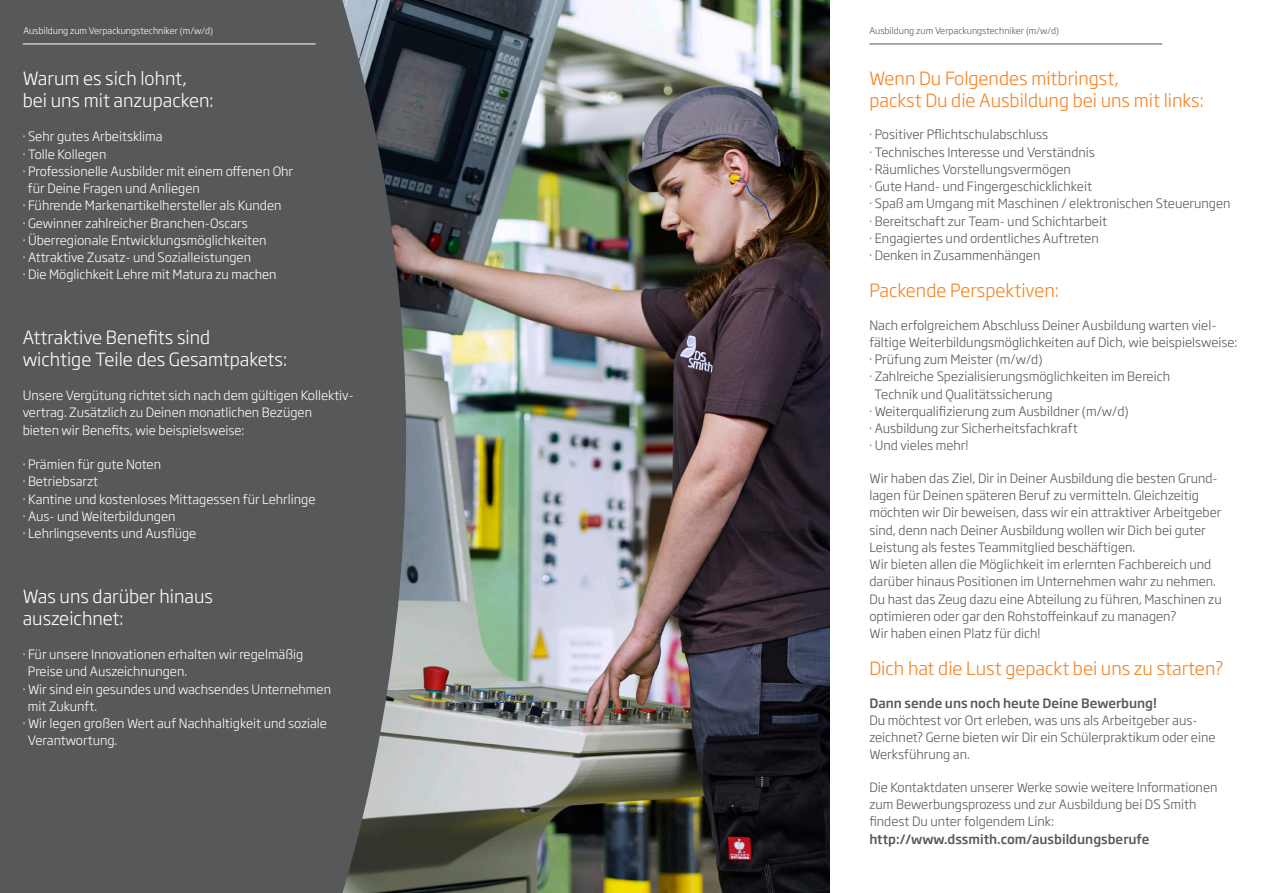
<style>
.page{position:relative;width:1263px;height:893px;background:#fff}
.page>*{position:absolute;margin:0;border:0;box-sizing:border-box;transform-origin:0 0}
.t1{font:300 18px/21.6px "Soho Gothic Pro";color:#f58220}
.t2{font:300 18px/21.6px "Soho Gothic Pro";color:#fff}
.t3{font:300 12.75px/17.2px "Soho Gothic Pro";color:#57585a}
.t4{font:300 12.75px/17.2px "Soho Gothic Pro";color:#fff}
.t5{font:500 12.75px "Soho Gothic Pro";color:#57585a}
.t6{font:300 9px "Soho Gothic Pro";color:#fff}
.t7{font:300 9px "Soho Gothic Pro";color:#57585a}
</style>
<div class="page">
<img style="left:406px;top:0;width:423px;height:893px">
<div style="left:0;top:0;width:406px;height:893px;background:#57585a"></div>
<hr style="left:23px;top:44px;width:293px;height:1px;background:#fff">
<hr style="left:869px;top:44px;width:293px;height:1px;background:#57585a">
<p class="t6" style="left:23px;top:24px;width:191px">Ausbildung zum Verpackungstechniker (m/w/d)</p>
<p class="t7" style="left:869px;top:24px;width:191px">Ausbildung zum Verpackungstechniker (m/w/d)</p>
<h1 class="t2" style="left:23px;top:67px;width:192px">Warum es sich lohnt, bei uns mit anzupacken:</h1>
<p class="t4" style="left:23px;top:127px;width:141px">· Sehr gutes Arbeitsklima</p>
<p class="t4" style="left:23px;top:144px;width:85px">· Tolle Kollegen</p>
<p class="t4" style="left:23px;top:162px;width:272px">· Professionelle Ausbilder mit einem offenen Ohr</p>
<p class="t4" style="left:28px;top:179px;width:174px">für Deine Fragen und Anliegen</p>
<p class="t4" style="left:23px;top:196px;width:260px">· Führende Markenartikelhersteller als Kunden</p>
<p class="t4" style="left:23px;top:213px;width:227px">· Gewinner zahlreicher Branchen-Oscars</p>
<p class="t4" style="left:23px;top:231px;width:245px">· Überregionale Entwicklungsmöglichkeiten</p>
<p class="t4" style="left:23px;top:248px;width:230px">· Attraktive Zusatz- und Sozialleistungen</p>
<p class="t4" style="left:23px;top:265px;width:255px">· Die Möglichkeit Lehre mit Matura zu machen</p>
<h1 class="t2" style="left:23px;top:326px;width:266px">Attraktive Benefits sind<br>wichtige Teile des Gesamtpakets:</h1>
<p class="t4" style="left:23px;top:386px;width:333px">Unsere Vergütung richtet sich nach dem gültigen Kollektiv&shy;vertrag. Zusätzlich zu Deinen monatlichen Bezügen<br>bieten wir Benefits, wie beispielsweise:</p>
<p class="t4" style="left:23px;top:455px;width:294px">· Prämien für gute Noten<br>· Betriebsarzt<br>· Kantine und kostenloses Mittagessen für Lehrlinge · Aus- und Weiterbildungen<br>· Lehrlingsevents und Ausflüge</p>
<h1 class="t2" style="left:23px;top:584px;width:192px">Was uns darüber hinaus auszeichnet:</h1>
<p class="t4" style="left:23px;top:645px;width:282px">· Für unsere Innovationen erhalten wir regelmäßig</p>
<p class="t4" style="left:28px;top:662px;width:161px">Preise und Auszeichnungen.</p>
<p class="t4" style="left:23px;top:680px;width:310px">· Wir sind ein gesundes und wachsendes Unternehmen</p>
<p class="t4" style="left:28px;top:697px;width:71px">mit Zukunft.</p>
<p class="t4" style="left:23px;top:714px;width:306px">· Wir legen großen Wert auf Nachhaltigkeit und soziale</p>
<p class="t4" style="left:28px;top:731px;width:91px">Verantwortung.</p>
<h1 class="t1" style="left:869px;top:67px;width:336px">Wenn Du Folgendes mitbringst,<br>packst Du die Ausbildung bei uns mit links:</h1>
<p class="t3" style="left:869px;top:125px;width:363px">· Positiver Pflichtschulabschluss<br>· Technisches Interesse und Verständnis<br>· Räumliches Vorstellungsvermögen<br>· Gute Hand- und Fingergeschicklichkeit<br>· Spaß am Umgang mit Maschinen / elektronischen Steuerungen · Bereitschaft zur Team- und Schichtarbeit<br>· Engagiertes und ordentliches Auftreten<br>· Denken in Zusammenhängen</p>
<h1 class="t1" style="left:869px;top:278px;width:191px">Packende Perspektiven:</h1>
<p class="t3" style="left:869px;top:315px;width:348px">Nach erfolgreichem Abschluss Deiner Ausbildung warten viel-</p>
<p class="t3" style="left:869px;top:333px;width:369px">fältige Weiterbildungsmöglichkeiten auf Dich, wie beispielsweise:</p>
<p class="t3" style="left:869px;top:350px;width:175px">· Prüfung zum Meister (m/w/d)</p>
<p class="t3" style="left:869px;top:367px;width:302px">· Zahlreiche Spezialisierungsmöglichkeiten im Bereich</p>
<p class="t3" style="left:874px;top:384px;width:179px">Technik und Qualitätssicherung</p>
<p class="t3" style="left:869px;top:402px;width:261px">· Weiterqualifizierung zum Ausbildner (m/w/d)</p>
<p class="t3" style="left:869px;top:419px;width:210px">· Ausbildung zur Sicherheitsfachkraft</p>
<p class="t3" style="left:869px;top:436px;width:101px">· Und vieles mehr!</p>
<p class="t3" style="left:869px;top:469px;width:354px">Wir haben das Ziel, Dir in Deiner Ausbildung die besten Grund&shy;lagen für Deinen späteren Beruf zu vermitteln. Gleichzeitig möchten wir Dir beweisen, dass wir ein attraktiver Arbeitgeber sind, denn nach Deiner Ausbildung wollen wir Dich bei guter Leistung als festes Teammitglied beschäftigen.<br>Wir bieten allen die Möglichkeit im erlernten Fachbereich und darüber hinaus Positionen im Unternehmen wahr zu nehmen.<br>Du hast das Zeug dazu eine Abteilung zu führen, Maschinen zu optimieren oder gar den Rohstoffeinkauf zu managen?<br>Wir haben einen Platz für dich!</p>
<h1 class="t1" style="left:869px;top:656px;width:356px">Dich hat die Lust gepackt bei uns zu starten?</h1>
<p class="t5" style="left:869px;top:693px;width:289px">Dann sende uns noch heute Deine Bewerbung!</p>
<p class="t3" style="left:869px;top:711px;width:348px">Du möchtest vor Ort erleben, was uns als Arbeitgeber aus&shy;zeichnet? Gerne bieten wir Dir ein Schülerpraktikum oder eine<br>Werksführung an.</p>
<p class="t3" style="left:869px;top:778px;width:350px">Die Kontaktdaten unserer Werke sowie weitere Informationen zum Bewerbungsprozess und zur Ausbildung bei DS Smith findest Du unter folgendem Link:</p>
<p class="t5" style="left:869px;top:829px;width:282px">http://www.dssmith.com/ausbildungsberufe</p>
</div>
